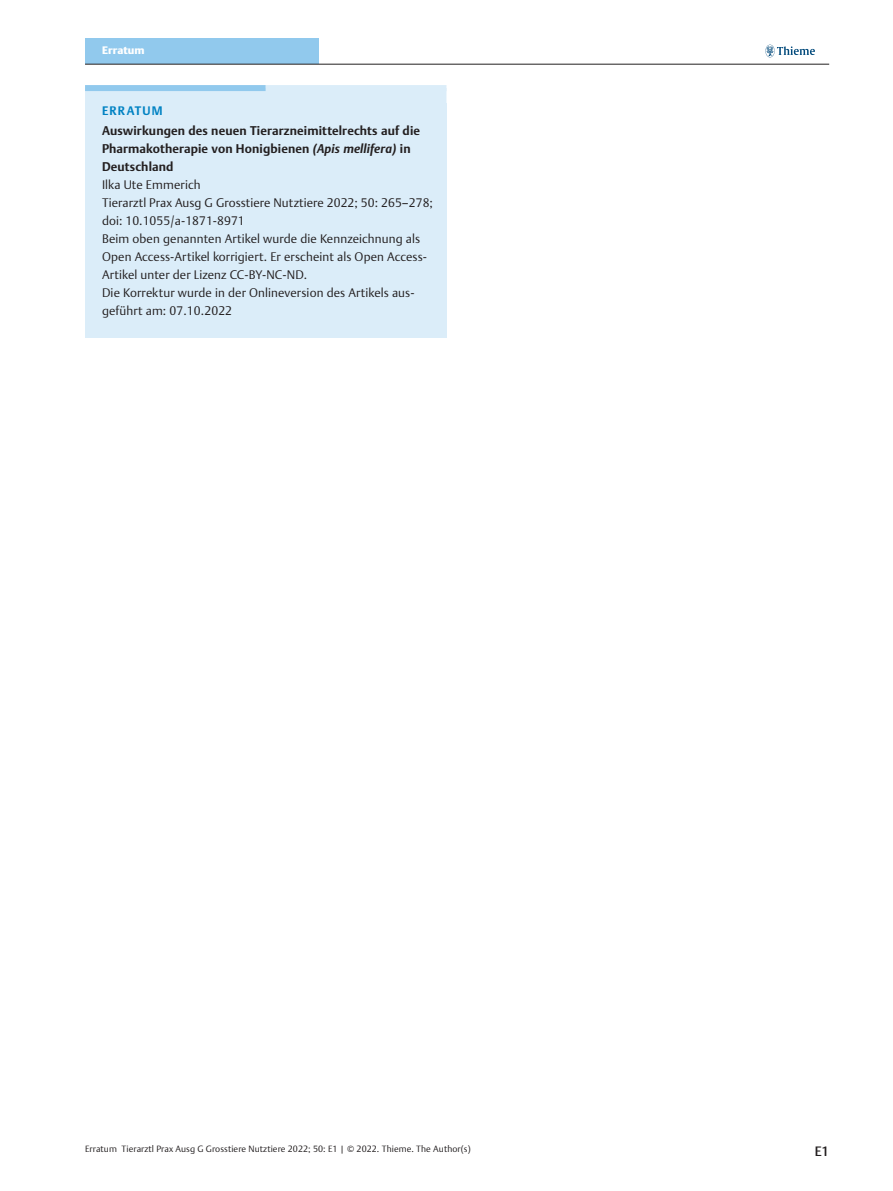
<style>
.page{position:relative;width:893px;height:1191px;background:#fff}
.page>*{position:absolute;margin:0;border:0;box-sizing:border-box;transform-origin:0 0}
.t1{font:500 13.5px "Thieme Argo 2011";color:#231f20}
.t2{font:300 12.3px/18px "Thieme Argo 2011";letter-spacing:.01em;color:#231f20}
.t3{font:700 12.3px/18px "Thieme Argo 2011";letter-spacing:.01em;color:#231f20}
.t4{font:700 12px "Thieme Argo 2011";letter-spacing:.1em;color:#0082c3}
.t5{font:900 10.8px "Thieme Argo 2011";letter-spacing:.005em;color:#fff}
.t6{font:300 9px "Thieme Argo 2011";letter-spacing:.01em;color:#231f20}
.s1{font-style:italic}
</style>
<div class="page">
<svg style="left:765px;top:45px;width:50px;height:12px"></svg>
<div style="left:85px;top:38px;width:234px;height:26px;background:#91c9ed"></div>
<hr style="left:85px;top:64px;width:744px;height:1px;background:#231f20">
<div style="left:85px;top:91px;width:361px;height:12px;background:#dbedf9"></div>
<div style="left:85px;top:103px;width:361px;height:234px;background:#dbedf9"></div>
<div style="left:85px;top:85px;width:181px;height:6px;background:#91c9ed"></div>
<div style="left:266px;top:85px;width:180px;height:6px;background:#dbedf9"></div>
<p class="t5" style="left:102px;top:43px;width:44px">Erratum</p>
<p class="t4" style="left:102px;top:103px;width:62px">ERRATUM</p>
<p class="t3" style="left:102px;top:121px;width:320px">Auswirkungen des neuen Tierarzneimittelrechts auf die<br>Pharmakotherapie von Honigbienen <span class="s1">(Apis mellifera)</span> in<br>Deutschland</p>
<p class="t2" style="left:102px;top:175px;width:332px">Ilka Ute Emmerich<br>Tierarztl Prax Ausg G Grosstiere Nutztiere 2022; 50: 265–278; doi: 10.1055/a-1871-8971<br>Beim oben genannten Artikel wurde die Kennzeichnung als Open Access-Artikel korrigiert. Er erscheint als Open Access-Artikel unter der Lizenz CC-BY-NC-ND.<br>Die Korrektur wurde in der Onlineversion des Artikels aus&shy;geführt am: 07.10.2022</p>
<p class="t6" style="left:85px;top:1143px;width:387px">Erratum Tierarztl Prax Ausg G Grosstiere Nutztiere 2022; 50: E1 | © 2022. Thieme. The Author(s)</p>
<p class="t1" style="left:815px;top:1142px;width:16px">E1</p>
</div>
